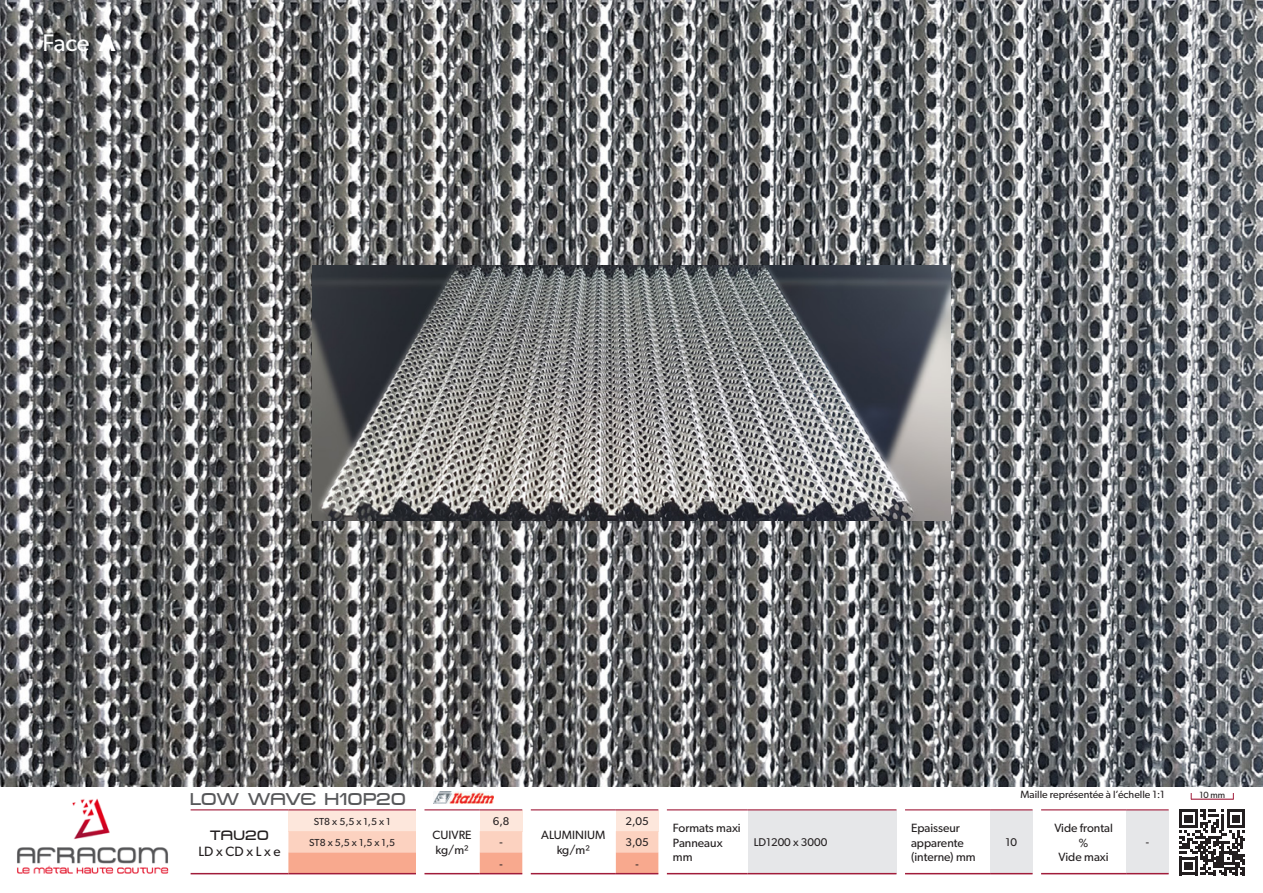
<style>
.page{position:relative;width:1263px;height:893px;background:#fff}
.page>*{position:absolute;margin:0;border:0;box-sizing:border-box;transform-origin:0 0}
.t1{font:24px "Gibson";color:#fff}
.Paragraphe_Afracom{font:16.95px "Metro DF";letter-spacing:-.03em;color:#57585a}
.Paragraphe_Afracom-2{font:13.5px/16.2px "Gibson";color:#231f20;text-align:center}
.Paragraphe_Afracom-3{font:12px "Gibson";color:#231f20}
.Paragraphe_Afracom-4{font:11.25px "Gibson";color:#231f20}
.Paragraphe_Afracom-5{font:10.5px "Gibson";color:#231f20}
.Paragraphe_Afracom-6{font:10.2px "Gibson";letter-spacing:-.005em;color:#231f20}
.Paragraphe_Afracom-7{font:9px "Gibson";color:#231f20}
.s1{font-weight:600}
.s2{font-family:"Metro DF"}
</style>
<div class="page">
<img style="left:17px;top:798px;width:152px;height:76px">
<img style="left:0;top:0;width:1263px;height:787px">
<div style="left:288px;top:810px;width:128px;height:21px;background:#fde7dc"></div>
<div style="left:480px;top:810px;width:42px;height:21px;background:#fde7dc"></div>
<div style="left:616px;top:810px;width:42px;height:21px;background:#fde7dc"></div>
<div style="left:748px;top:810px;width:148px;height:64px;background:#e6e7e9"></div>
<div style="left:990px;top:810px;width:42px;height:64px;background:#e6e7e9"></div>
<div style="left:1126px;top:810px;width:43px;height:64px;background:#e6e7e9"></div>
<svg style="left:288px;top:831px;width:370px;height:43px"></svg>
<hr style="left:191px;top:809px;width:97px;height:1px;background:#a11c3a">
<hr style="left:288px;top:809px;width:128px;height:1px;background:#a11c3a">
<hr style="left:424px;top:809px;width:56px;height:1px;background:#a11c3a">
<hr style="left:480px;top:809px;width:42px;height:1px;background:#a11c3a">
<hr style="left:531px;top:809px;width:85px;height:1px;background:#a11c3a">
<hr style="left:616px;top:809px;width:42px;height:1px;background:#a11c3a">
<hr style="left:667px;top:809px;width:81px;height:1px;background:#a11c3a">
<hr style="left:748px;top:809px;width:148px;height:1px;background:#a11c3a">
<hr style="left:905px;top:809px;width:85px;height:1px;background:#a11c3a">
<hr style="left:990px;top:809px;width:42px;height:1px;background:#a11c3a">
<hr style="left:1041px;top:809px;width:85px;height:1px;background:#a11c3a">
<hr style="left:1126px;top:809px;width:43px;height:1px;background:#a11c3a">
<hr style="left:191px;top:873px;width:97px;height:1px;background:#a11c3a">
<hr style="left:288px;top:873px;width:128px;height:1px;background:#a11c3a">
<hr style="left:424px;top:873px;width:56px;height:1px;background:#a11c3a">
<hr style="left:480px;top:873px;width:42px;height:1px;background:#a11c3a">
<hr style="left:531px;top:873px;width:85px;height:1px;background:#a11c3a">
<hr style="left:616px;top:873px;width:42px;height:1px;background:#a11c3a">
<hr style="left:667px;top:873px;width:81px;height:1px;background:#a11c3a">
<hr style="left:748px;top:873px;width:148px;height:1px;background:#a11c3a">
<hr style="left:905px;top:873px;width:85px;height:1px;background:#a11c3a">
<hr style="left:990px;top:873px;width:42px;height:1px;background:#a11c3a">
<hr style="left:1041px;top:873px;width:85px;height:1px;background:#a11c3a">
<hr style="left:1126px;top:873px;width:43px;height:1px;background:#a11c3a">
<svg style="left:1179px;top:809px;width:66px;height:66px"></svg>
<hr style="left:1191px;top:799px;width:42px;height:1px;background:#a11c3a">
<img style="left:433px;top:792px;width:61px;height:11px">
<img style="left:313px;top:266px;width:637px;height:255px">
<p class="t1" style="left:43px;top:28px;width:74px">Face <span class="s1">A</span></p>
<p class="Paragraphe_Afracom" style="left:191px;top:790px;width:217px">LOW WAVE H10P20</p>
<p class="Paragraphe_Afracom-5" style="left:1020px;top:788px;width:146px">Maille représentée à l’échelle 1:1</p>
<p class="Paragraphe_Afracom-7" style="left:1199px;top:789px;width:27px">10 mm</p>
<p class="Paragraphe_Afracom-2" style="left:198px;top:827px;width:84px"><span class="s2">TAU20<br></span>LD x CD x L x e</p>
<p class="Paragraphe_Afracom-4" style="left:493px;top:814px;width:18px">6,8</p>
<p class="Paragraphe_Afracom-4" style="left:626px;top:814px;width:24px">2,05</p>
<p class="Paragraphe_Afracom-6" style="left:314px;top:815px;width:78px">ST8 x 5,5 x 1,5 x 1</p>
<p class="Paragraphe_Afracom-3" style="left:1054px;top:821px;width:60px">Vide frontal</p>
<p class="Paragraphe_Afracom-3" style="left:1079px;top:835px;width:11px">%</p>
<p class="Paragraphe_Afracom-3" style="left:1058px;top:850px;width:52px">Vide maxi</p>
<p class="Paragraphe_Afracom-3" style="left:673px;top:821px;width:69px">Formats maxi</p>
<p class="Paragraphe_Afracom-3" style="left:673px;top:835px;width:51px">Panneaux</p>
<p class="Paragraphe_Afracom-3" style="left:673px;top:850px;width:21px">mm</p>
<p class="Paragraphe_Afracom-3" style="left:911px;top:821px;width:50px">Epaisseur</p>
<p class="Paragraphe_Afracom-3" style="left:911px;top:835px;width:54px">apparente</p>
<p class="Paragraphe_Afracom-3" style="left:911px;top:850px;width:66px">(interne) mm</p>
<p class="Paragraphe_Afracom-3" style="left:433px;top:828px;width:40px">CUIVRE</p>
<p class="Paragraphe_Afracom-3" style="left:435px;top:842px;width:35px">kg/m²</p>
<p class="Paragraphe_Afracom-3" style="left:541px;top:828px;width:66px">ALUMINIUM</p>
<p class="Paragraphe_Afracom-3" style="left:557px;top:842px;width:35px">kg/m²</p>
<p class="Paragraphe_Afracom-6" style="left:309px;top:836px;width:87px">ST8 x 5,5 x 1,5 x 1,5</p>
<p class="Paragraphe_Afracom-4" style="left:499px;top:836px;width:5px">-</p>
<p class="Paragraphe_Afracom-4" style="left:626px;top:836px;width:24px">3,05</p>
<p class="Paragraphe_Afracom-4" style="left:1146px;top:836px;width:5px">-</p>
<p class="Paragraphe_Afracom-4" style="left:499px;top:857px;width:5px">-</p>
<p class="Paragraphe_Afracom-4" style="left:635px;top:857px;width:5px">-</p>
<p class="Paragraphe_Afracom-4" style="left:754px;top:836px;width:75px">LD1200 x 3000</p>
<p class="Paragraphe_Afracom-4" style="left:1005px;top:836px;width:13px">10</p>
</div>
